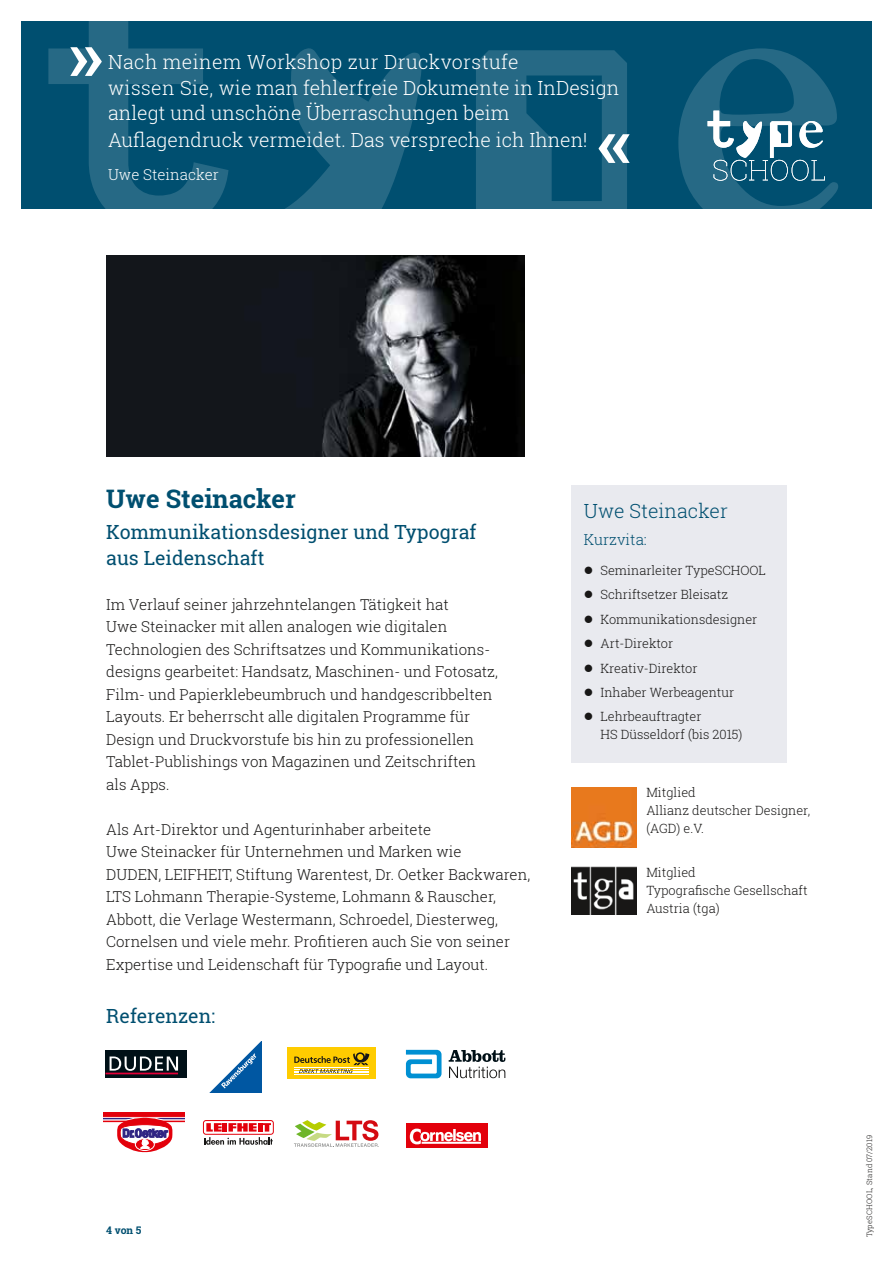
<style>
.page{position:relative;width:893px;height:1263px;background:#fff}
.page>*{position:absolute;margin:0;border:0;box-sizing:border-box;transform-origin:0 0}
.t1{font:700 73.65px "Roboto Slab";color:#fff}
.t2{font:700 25.5px "Roboto Slab";color:#004f70}
.t3{font:300 19.5px/26px "Roboto Slab";color:#fff}
.t4{font:19.5px/25.5px "Roboto Slab";color:#004f70}
.t5{font:300 19.5px "Roboto Slab";color:#004f70}
.t6{font:300 15px/22.5px "Roboto Slab";color:#181716}
.t7{font:300 15px "Roboto Slab";color:#fff}
.t8{font:300 15px "Roboto Slab";color:#004f70}
.t9{font:300 12.75px/18px "Roboto Slab";color:#181716}
.t10{font:700 10.5px "Roboto Slab";color:#004f70}
.t11{font:300 7.5px "Roboto Slab";letter-spacing:.02em;color:#181716}
</style>
<div class="page">
<div style="left:21px;top:21px;width:851px;height:187px;background:#004f70"></div>
<svg style="left:48px;top:21px;width:180px;height:187px"></svg>
<svg style="left:286px;top:48px;width:136px;height:160px"></svg>
<svg style="left:476px;top:50px;width:151px;height:158px"></svg>
<svg style="left:678px;top:48px;width:160px;height:160px"></svg>
<svg style="left:106px;top:1050px;width:81px;height:28px;background:#2d383e"></svg>
<hr style="left:106px;top:1072px;width:72px;height:2px;background:#e40038">
<svg style="left:210px;top:1041px;width:52px;height:52px"></svg>
<div style="left:287px;top:1048px;width:89px;height:31px;background:#fc0"></div>
<hr style="left:294px;top:1073px;width:75px;height:1px;background:#fff">
<hr style="left:294px;top:1074px;width:75px;height:1px;background:#fff">
<svg style="left:294px;top:1052px;width:75px;height:21px"></svg>
<svg style="left:406px;top:1050px;width:35px;height:28px"></svg>
<svg style="left:449px;top:1050px;width:56px;height:28px"></svg>
<svg style="left:103px;top:1112px;width:82px;height:40px"></svg>
<div style="left:202px;top:1119px;width:73px;height:16px;border:3px solid #fff;border-radius:3px"></div>
<svg style="left:203px;top:1120px;width:70px;height:14px"></svg>
<div style="left:203px;top:1120px;width:71px;height:15px;border:1px solid #e3000b;border-radius:3px"></div>
<svg style="left:206px;top:1123px;width:65px;height:8px"></svg>
<svg style="left:204px;top:1137px;width:69px;height:8px"></svg>
<svg style="left:294px;top:1120px;width:85px;height:27px"></svg>
<div style="left:406px;top:1123px;width:81px;height:25px;background:#e3000b"></div>
<svg style="left:410px;top:1128px;width:71px;height:16px"></svg>
<img style="left:106px;top:255px;width:418px;height:202px">
<div style="left:571px;top:485px;width:216px;height:277px;background:#e9eaef"></div>
<img style="left:571px;top:788px;width:65px;height:60px">
<img style="left:571px;top:867px;width:65px;height:47px">
<h1 class="t1" style="left:68px;top:4px;width:36px">»</h1>
<h3 class="t3" style="left:108px;top:48px;width:513px">Nach meinem Workshop zur Druckvorstufe<br>wissen Sie, wie man fehlerfreie Dokumente in InDesign anlegt und unschöne Überraschungen beim Auflagendruck vermeidet. Das verspreche ich Ihnen!</h3>
<p class="t7" style="left:108px;top:164px;width:112px">Uwe Steinacker</p>
<h1 class="t1" style="left:598px;top:90px;width:36px">«</h1>
<h2 class="t2" style="left:106px;top:481px;width:191px">Uwe Steinacker</h2>
<h3 class="t4" style="left:106px;top:519px;width:372px">Kommunikationsdesigner und Typograf aus Leidenschaft</h3>
<p class="t6" style="left:106px;top:592px;width:393px">Im Verlauf seiner jahrzehntelangen Tätigkeit hat<br>Uwe Steinacker mit allen analogen wie digitalen Technologien des Schriftsatzes und Kommunikations&shy;designs gearbeitet: Handsatz, Maschinen- und Fotosatz, Film- und Papierklebeumbruch und handgescribbelten Layouts. Er beherrscht alle digitalen Programme für Design und Druckvorstufe bis hin zu professionellen Tablet-Publishings von Magazinen und Zeitschriften als Apps.</p>
<p class="t6" style="left:106px;top:817px;width:425px">Als Art-Direktor und Agenturinhaber arbeitete<br>Uwe Steinacker für Unternehmen und Marken wie<br>DUDEN, LEIFHEIT, Stiftung Warentest, Dr. Oetker Backwaren, LTS Lohmann Therapie-Systeme, Lohmann &amp; Rauscher, Abbott, die Verlage Westermann, Schroedel, Diesterweg, Cornelsen und viele mehr. Profitieren auch Sie von seiner Expertise und Leidenschaft für Typografie und Layout.</p>
<h3 class="t4" style="left:106px;top:1002px;width:110px">Referenzen:</h3>
<h3 class="t5" style="left:584px;top:498px;width:145px">Uwe Steinacker</h3>
<p class="t8" style="left:584px;top:529px;width:64px">Kurzvita:</p>
<p class="t9" style="left:584px;top:561px;width:183px">● Seminarleiter TypeSCHOOL</p>
<p class="t9" style="left:584px;top:585px;width:146px">● Schriftsetzer Bleisatz</p>
<p class="t9" style="left:584px;top:610px;width:175px">● Kommunikationsdesigner</p>
<p class="t9" style="left:584px;top:634px;width:91px">● Art-Direktor</p>
<p class="t9" style="left:584px;top:658px;width:115px">● Kreativ-Direktor</p>
<p class="t9" style="left:584px;top:683px;width:152px">● Inhaber Werbeagentur</p>
<p class="t9" style="left:600px;top:707px;width:144px;text-indent:-16px">● Lehrbeauftragter<br>HS Düsseldorf (bis 2015)</p>
<p class="t9" style="left:646px;top:783px;width:165px">Mitglied<br>Allianz deutscher Designer, (AGD) e.V.</p>
<p class="t9" style="left:646px;top:863px;width:163px">Mitglied<br>Typografische Gesellschaft<br>Austria (tga)</p>
<p class="t10" style="left:106px;top:1222px;width:37px">4 von 5</p>
<p class="t11" style="left:864px;top:1237px;width:104px;rotate:-90deg">TypeSCHOOL, Stand 07/2019</p>
</div>
